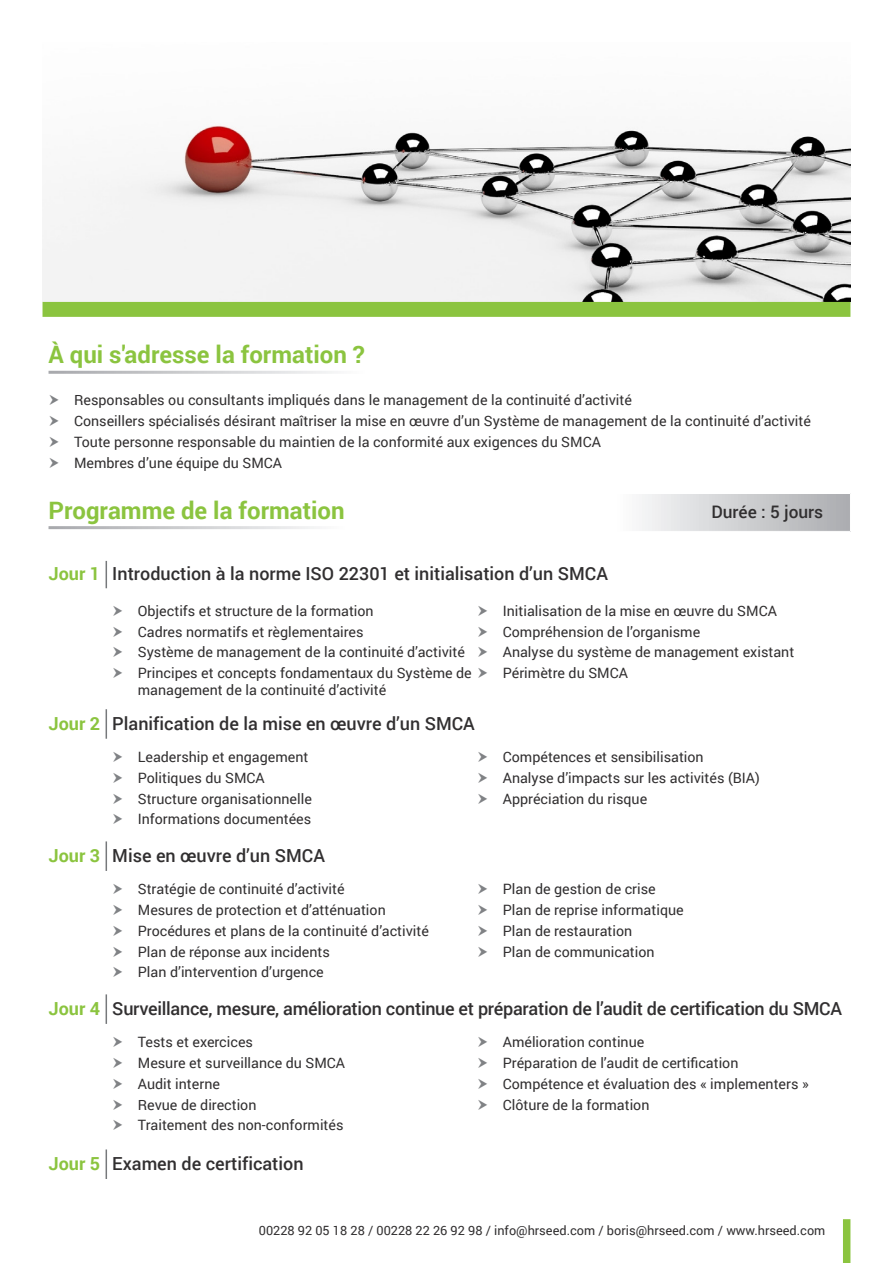
<style>
.page{position:relative;width:893px;height:1263px;background:#fff}
.page>*{position:absolute;margin:0;border:0;box-sizing:border-box;transform-origin:0 0}
.t1{font:700 24px "Roboto";color:#8bc43f}
.t2{font:500 18px "Roboto";color:#312f30}
.t3{font:700 18px "Roboto";color:#8bc43f}
.t4{font:500 17.25px "Roboto";color:#312f30}
.t5{font:14.25px/16.5px "Roboto";color:#312f30}
.Bullet_Points{font:12.75px "Roboto";color:#312f30}
</style>
<div class="page">
<img style="left:43px;top:125px;width:807px;height:177px">
<div style="left:43px;top:302px;width:807px;height:15px;background:#8bc43f"></div>
<svg style="left:642px;top:494px;width:208px;height:37px;background:#cecfd1"></svg>
<svg style="left:106px;top:561px;width:1px;height:27px"></svg>
<hr style="left:106px;top:709px;width:1px;height:30px;background:#76787b">
<hr style="left:106px;top:841px;width:1px;height:30px;background:#76787b">
<hr style="left:106px;top:994px;width:1px;height:30px;background:#76787b">
<hr style="left:106px;top:1149px;width:1px;height:30px;background:#76787b">
<div style="left:843px;top:1219px;width:7px;height:44px;background:#8bc43f"></div>
<p class="t1" style="left:49px;top:338px;width:318px">À qui s'adresse la formation ?</p>
<p class="t5" style="left:74px;top:392px;width:559px">Responsables ou consultants impliqués dans le management de la continuité d’activité</p>
<p class="t5" style="left:74px;top:412px;width:738px">Conseillers spécialisés désirant maîtriser la mise en œuvre d’un Système de management de la continuité d’activité</p>
<p class="t5" style="left:74px;top:433px;width:528px">Toute personne responsable du maintien de la conformité aux exigences du SMCA</p>
<p class="t5" style="left:74px;top:454px;width:210px">Membres d’une équipe du SMCA</p>
<p class="t1" style="left:49px;top:493px;width:298px">Programme de la formation</p>
<p class="t4" style="left:711px;top:499px;width:113px">Durée : 5 jours</p>
<p class="t3" style="left:49px;top:561px;width:53px">Jour 1</p>
<p class="t2" style="left:112px;top:561px;width:497px">Introduction à la norme ISO 22301 et initialisation d’un SMCA</p>
<p class="t5" style="left:138px;top:602px;width:237px">Objectifs et structure de la formation</p>
<p class="t5" style="left:138px;top:623px;width:227px">Cadres normatifs et règlementaires</p>
<p class="t5" style="left:138px;top:644px;width:329px">Système de management de la continuité d’activité</p>
<p class="t5" style="left:138px;top:664px;width:335px">Principes et concepts fondamentaux du Système de management de la continuité d’activité</p>
<p class="t5" style="left:503px;top:602px;width:276px">Initialisation de la mise en œuvre du SMCA</p>
<p class="t5" style="left:503px;top:623px;width:199px">Compréhension de l’organisme</p>
<p class="t5" style="left:503px;top:644px;width:293px">Analyse du système de management existant</p>
<p class="t5" style="left:503px;top:664px;width:127px">Périmètre du SMCA</p>
<p class="t3" style="left:49px;top:711px;width:53px">Jour 2</p>
<p class="t2" style="left:112px;top:711px;width:364px">Planification de la mise en œuvre d’un SMCA</p>
<p class="t5" style="left:138px;top:748px;width:172px">Leadership et engagement</p>
<p class="t5" style="left:138px;top:769px;width:128px">Politiques du SMCA</p>
<p class="t5" style="left:138px;top:790px;width:176px">Structure organisationnelle</p>
<p class="t5" style="left:138px;top:810px;width:175px">Informations documentées</p>
<p class="t3" style="left:49px;top:843px;width:53px">Jour 3</p>
<p class="t2" style="left:112px;top:843px;width:214px">Mise en œuvre d’un SMCA</p>
<p class="t5" style="left:138px;top:880px;width:208px">Stratégie de continuité d’activité</p>
<p class="t5" style="left:138px;top:901px;width:249px">Mesures de protection et d’atténuation</p>
<p class="t5" style="left:138px;top:922px;width:293px">Procédures et plans de la continuité d’activité</p>
<p class="t5" style="left:138px;top:943px;width:194px">Plan de réponse aux incidents</p>
<p class="t5" style="left:138px;top:963px;width:188px">Plan d’intervention d’urgence</p>
<p class="t5" style="left:503px;top:748px;width:202px">Compétences et sensibilisation</p>
<p class="t5" style="left:503px;top:769px;width:259px">Analyse d’impacts sur les activités (BIA)</p>
<p class="t5" style="left:503px;top:790px;width:146px">Appréciation du risque</p>
<p class="t5" style="left:503px;top:880px;width:154px">Plan de gestion de crise</p>
<p class="t5" style="left:503px;top:901px;width:182px">Plan de reprise informatique</p>
<p class="t5" style="left:503px;top:922px;width:131px">Plan de restauration</p>
<p class="t5" style="left:503px;top:943px;width:153px">Plan de communication</p>
<p class="t3" style="left:49px;top:996px;width:53px">Jour 4</p>
<p class="t2" style="left:112px;top:996px;width:731px">Surveillance, mesure, amélioration continue et préparation de l’audit de certification du SMCA</p>
<p class="t5" style="left:138px;top:1033px;width:117px">Tests et exercices</p>
<p class="t5" style="left:138px;top:1054px;width:209px">Mesure et surveillance du SMCA</p>
<p class="t5" style="left:138px;top:1075px;width:84px">Audit interne</p>
<p class="t5" style="left:138px;top:1096px;width:120px">Revue de direction</p>
<p class="t5" style="left:138px;top:1116px;width:207px">Traitement des non-conformités</p>
<p class="t5" style="left:503px;top:1033px;width:143px">Amélioration continue</p>
<p class="t5" style="left:503px;top:1054px;width:237px">Préparation de l’audit de certification</p>
<p class="t5" style="left:503px;top:1075px;width:307px">Compétence et évaluation des « implementers »</p>
<p class="t5" style="left:503px;top:1096px;width:148px">Clôture de la formation</p>
<p class="t3" style="left:49px;top:1151px;width:53px">Jour 5</p>
<p class="t2" style="left:112px;top:1151px;width:193px">Examen de certification</p>
<p class="Bullet_Points" style="left:259px;top:1221px;width:568px">00228 92 05 18 28 / 00228 22 26 92 98 / info@hrseed.com / boris@hrseed.com / www.hrseed.com</p>
</div>
